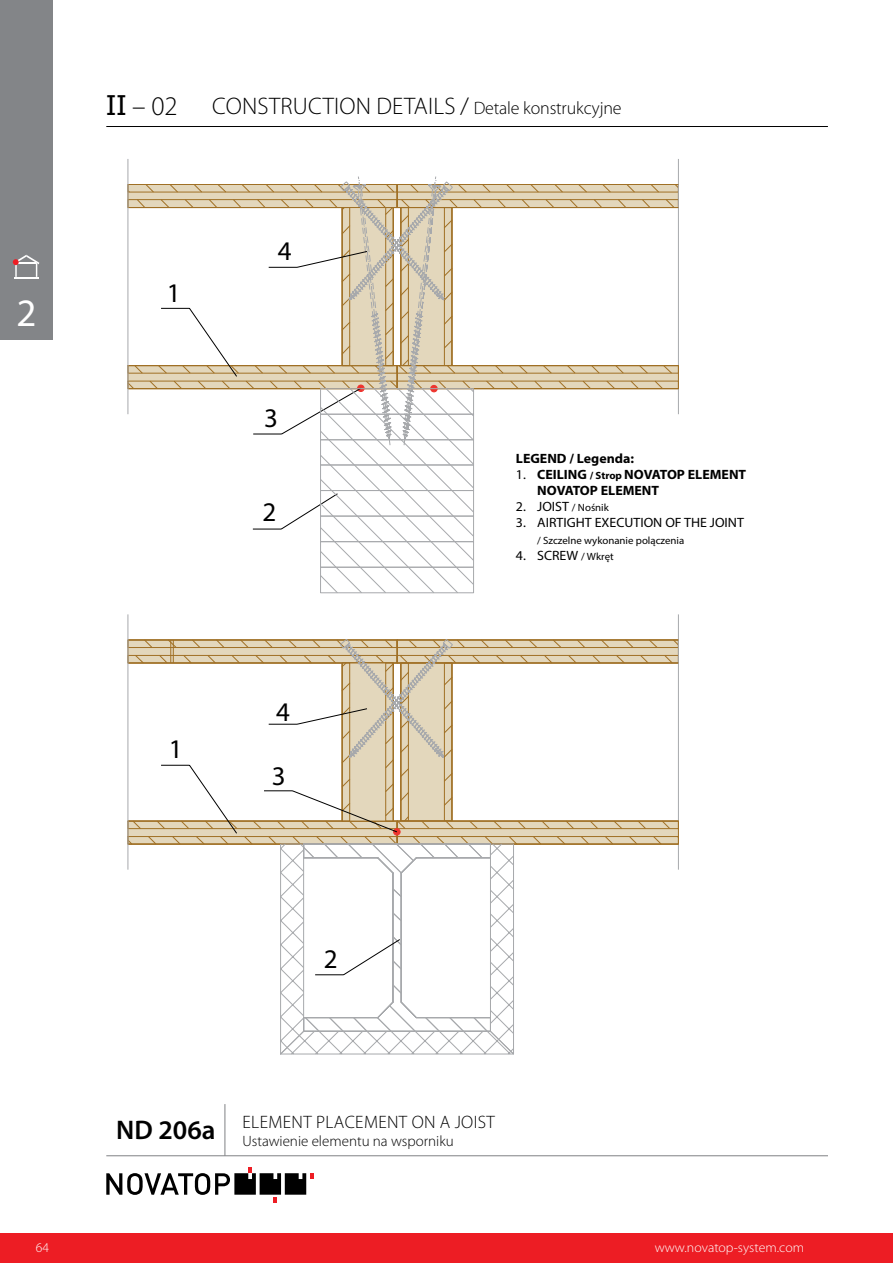
<style>
.page{position:relative;width:893px;height:1263px;background:#fff}
.page>*{position:absolute;margin:0;border:0;box-sizing:border-box;transform-origin:0 0}
.t1{font:39px "Myriad Pro";color:#fff}
.t2{font:27px "Myriad Pro";color:#000}
.t3{font:600 27px "Myriad Pro";color:#000}
.t4{font:300 27px "Myriad Pro";color:#000}
.t5{font:300 24px "Myriad Pro";letter-spacing:.01em;color:#000}
.t6{font:300 18px "Myriad Pro";letter-spacing:.02em;color:#000}
.t7{font:300 15px "Myriad Pro";color:#000}
.t8{font:700 13.5px/16.2px "Myriad Pro";color:#000}
.t9{font:13.5px "Myriad Pro";color:#000}
.t10{font:300 13.5px "Myriad Pro";color:#fff}
.t11{font:10.5px "Myriad Pro";color:#000}
.s1{font-family:"Tahoma";font-weight:400}
.s2{font-size:18px}
.s3{font-weight:400}
.s4{font-size:10.5px}
</style>
<div class="page">
<hr style="left:106px;top:126px;width:722px;height:1px;background:#000">
<div style="left:0;top:0;width:53px;height:339px;background:#838588"></div>
<svg style="left:13px;top:255px;width:26px;height:23px"></svg>
<svg style="left:106px;top:1167px;width:208px;height:36px"></svg>
<hr style="left:106px;top:1155px;width:722px;height:1px;background:#808285">
<hr style="left:225px;top:1104px;width:1px;height:52px;background:#808285">
<div style="left:0;top:1233px;width:893px;height:30px;background:#ed1d24"></div>
<hr style="left:678px;top:159px;width:1px;height:255px;background:#a7a9ac">
<hr style="left:678px;top:614px;width:1px;height:256px;background:#a7a9ac">
<hr style="left:128px;top:614px;width:1px;height:256px;background:#a7a9ac">
<svg style="left:128px;top:183px;width:551px;height:209px"></svg>
<svg style="left:128px;top:639px;width:551px;height:415px"></svg>
<svg style="left:160px;top:251px;width:241px;height:725px"></svg>
<svg style="left:319px;top:181px;width:156px;height:578px"></svg>
<div style="left:320px;top:388px;width:154px;height:27px;border:1px solid #a7a9ac"></div>
<svg style="left:319px;top:413px;width:156px;height:181px"></svg>
<div style="left:320px;top:567px;width:154px;height:26px;border:1px solid #a7a9ac"></div>
<h1 class="t1" style="left:16px;top:289px;width:22px">2</h1>
<h2 class="t4" style="left:106px;top:89px;width:73px"><span class="s1">II</span> – 02</h2>
<h3 class="t5" style="left:212px;top:92px;width:411px">CONSTRUCTION DETAILS / <span class="s2">Detale konstrukcyjne</span></h3>
<h2 class="t2" style="left:167px;top:276px;width:15px">1</h2>
<h2 class="t2" style="left:278px;top:234px;width:15px">4</h2>
<h2 class="t2" style="left:264px;top:401px;width:15px">3</h2>
<h2 class="t2" style="left:263px;top:495px;width:15px">2</h2>
<p class="t8" style="left:516px;top:449px;width:120px">LEGEND / Legenda:</p>
<p class="t8" style="left:537px;top:466px;width:211px;text-indent:-21px"><span class="s3">1.</span> CEILING <span class="s4">/ Strop</span> NOVATOP ELEMENT<br>NOVATOP ELEMENT</p>
<p class="t9" style="left:516px;top:498px;width:94px">2. JOIST <span class="s4">/ Nośnik</span></p>
<p class="t9" style="left:516px;top:514px;width:230px">3. AIRTIGHT EXECUTION OF THE JOINT</p>
<p class="t11" style="left:537px;top:534px;width:149px">/ Szczelne wykonanie polączenia</p>
<p class="t9" style="left:516px;top:547px;width:99px">4. SCREW <span class="s4">/ Wkręt</span></p>
<h2 class="t2" style="left:169px;top:732px;width:15px">1</h2>
<h2 class="t2" style="left:276px;top:695px;width:15px">4</h2>
<h2 class="t2" style="left:272px;top:759px;width:15px">3</h2>
<h2 class="t2" style="left:324px;top:942px;width:15px">2</h2>
<h2 class="t3" style="left:116px;top:1112px;width:101px">ND 206a</h2>
<h3 class="t6" style="left:243px;top:1111px;width:254px">ELEMENT PLACEMENT ON A JOIST</h3>
<p class="t7" style="left:242px;top:1131px;width:213px">Ustawienie elementu na wsporniku</p>
<p class="t10" style="left:36px;top:1239px;width:15px">64</p>
<p class="t10" style="left:655px;top:1239px;width:151px">www.novatop-system.com</p>
</div>
